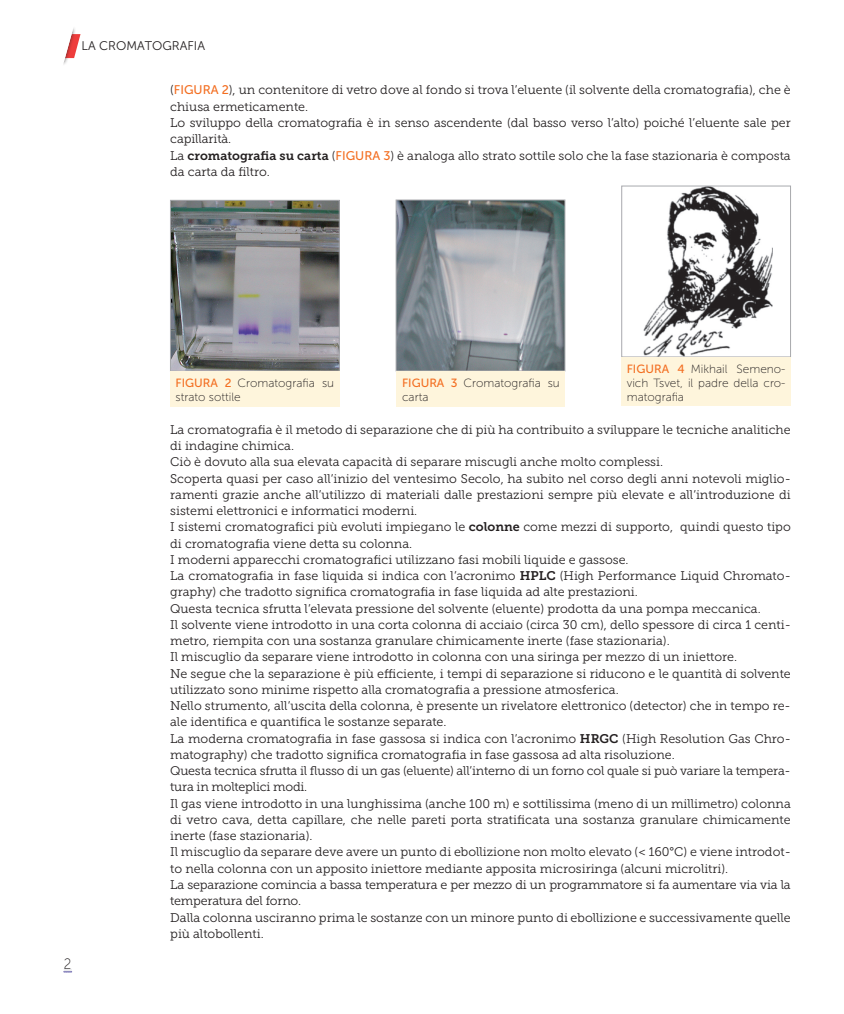
<style>
.page{position:relative;width:844px;height:1014px;background:#fff}
.page>*{position:absolute;margin:0;border:0;box-sizing:border-box;transform-origin:0 0}
.t1{font:15px "Museo Sans 100";color:#231f20;scale:.9 1}
.t2{font:12.5px/16.2px "Museo Slab 300";color:#231f20}
.t3{font:12.5px "Museo Sans 300";color:#231f20}
.t4{font:11.88px/13.8px "Museo Sans 100";color:#231f20}
.s1{font-family:"Museo Sans 500";color:#f36e21}
.s2{font-family:"Museo Slab 700"}
</style>
<div class="page">
<svg style="left:64px;top:969px;width:8px;height:3px"></svg>
<svg style="left:63px;top:28px;width:17px;height:37px"></svg>
<img style="left:172px;top:202px;width:165px;height:167px">
<div style="left:170px;top:200px;width:169px;height:171px;border:1px solid #a8a9ad"></div>
<div style="left:170px;top:371px;width:169px;height:35px;background:#fef5dc"></div>
<img style="left:398px;top:202px;width:165px;height:167px">
<div style="left:396px;top:200px;width:169px;height:171px;border:1px solid #a8a9ad"></div>
<div style="left:396px;top:371px;width:169px;height:35px;background:#fef5dc"></div>
<img style="left:643px;top:188px;width:128px;height:167px">
<div style="left:621px;top:186px;width:169px;height:171px;border:1px solid #a8a9ad"></div>
<div style="left:621px;top:357px;width:169px;height:49px;background:#fef5dc"></div>
<p class="t3" style="left:81px;top:39px;width:125px">LA CROMATOGRAFIA</p>
<p class="t2" style="left:170px;top:82px;width:622px">(<span class="s1">FIGURA 2</span>), un contenitore di vetro dove al fondo si trova l’eluente (il solvente della cromatografia), che è chiusa ermeticamente.<br>Lo sviluppo della cromatografia è in senso ascendente (dal basso verso l’alto) poiché l’eluente sale per capillarità.<br>La <span class="s2">cromatografia su carta</span> (<span class="s1">FIGURA 3</span>) è analoga allo strato sottile solo che la fase stazionaria è composta da carta da filtro.</p>
<p class="t1" style="left:64px;top:955px;width:10px">2</p>
<p class="t4" style="left:626px;top:362px;width:160px;text-align:justify"><span class="s1">FIGURA 4</span> Mikhail Semeno&shy;vich Tsvet, il padre della cro&shy;matografia</p>
<p class="t2" style="left:170px;top:421px;width:622px">La cromatografia è il metodo di separazione che di più ha contribuito a sviluppare le tecniche analitiche di indagine chimica.<br>Ciò è dovuto alla sua elevata capacità di separare miscugli anche molto complessi.<br>Scoperta quasi per caso all’inizio del ventesimo Secolo, ha subito nel corso degli anni notevoli miglio&shy;ramenti grazie anche all’utilizzo di materiali dalle prestazioni sempre più elevate e all’introduzione di sistemi elettronici e informatici moderni.<br>I sistemi cromatografici più evoluti impiegano le <span class="s2">colonne</span> come mezzi di supporto, quindi questo tipo di cromatografia viene detta su colonna.<br>I moderni apparecchi cromatografici utilizzano fasi mobili liquide e gassose.<br>La cromatografia in fase liquida si indica con l’acronimo <span class="s2">HPLC</span> (High Performance Liquid Chromato&shy;graphy) che tradotto significa cromatografia in fase liquida ad alte prestazioni.<br>Questa tecnica sfrutta l’elevata pressione del solvente (eluente) prodotta da una pompa meccanica.<br>Il solvente viene introdotto in una corta colonna di acciaio (circa 30 cm), dello spessore di circa 1 centi&shy;metro, riempita con una sostanza granulare chimicamente inerte (fase stazionaria).<br>Il miscuglio da separare viene introdotto in colonna con una siringa per mezzo di un iniettore.<br>Ne segue che la separazione è più efficiente, i tempi di separazione si riducono e le quantità di solvente utilizzato sono minime rispetto alla cromatografia a pressione atmosferica.<br>Nello strumento, all’uscita della colonna, è presente un rivelatore elettronico (detector) che in tempo re&shy;ale identifica e quantifica le sostanze separate.<br>La moderna cromatografia in fase gassosa si indica con l’acronimo <span class="s2">HRGC</span> (High Resolution Gas Chro&shy;matography) che tradotto significa cromatografia in fase gassosa ad alta risoluzione.<br>Questa tecnica sfrutta il flusso di un gas (eluente) all’interno di un forno col quale si può variare la tempera&shy;tura in molteplici modi.<br>Il gas viene introdotto in una lunghissima (anche 100 m) e sottilissima (meno di un millimetro) colonna di vetro cava, detta capillare, che nelle pareti porta stratificata una sostanza granulare chimicamente inerte (fase stazionaria).<br>Il miscuglio da separare deve avere un punto di ebollizione non molto elevato (&lt; 160°C) e viene introdot&shy;to nella colonna con un apposito iniettore mediante apposita microsiringa (alcuni microlitri).<br>La separazione comincia a bassa temperatura e per mezzo di un programmatore si fa aumentare via via la temperatura del forno.<br>Dalla colonna usciranno prima le sostanze con un minore punto di ebollizione e successivamente quelle più altobollenti.</p>
<p class="t4" style="left:175px;top:376px;width:160px"><span class="s1">FIGURA 2</span> Cromatografia su strato sottile</p>
<p class="t4" style="left:402px;top:376px;width:159px"><span class="s1">FIGURA 3</span> Cromatografia su carta</p>
</div>
